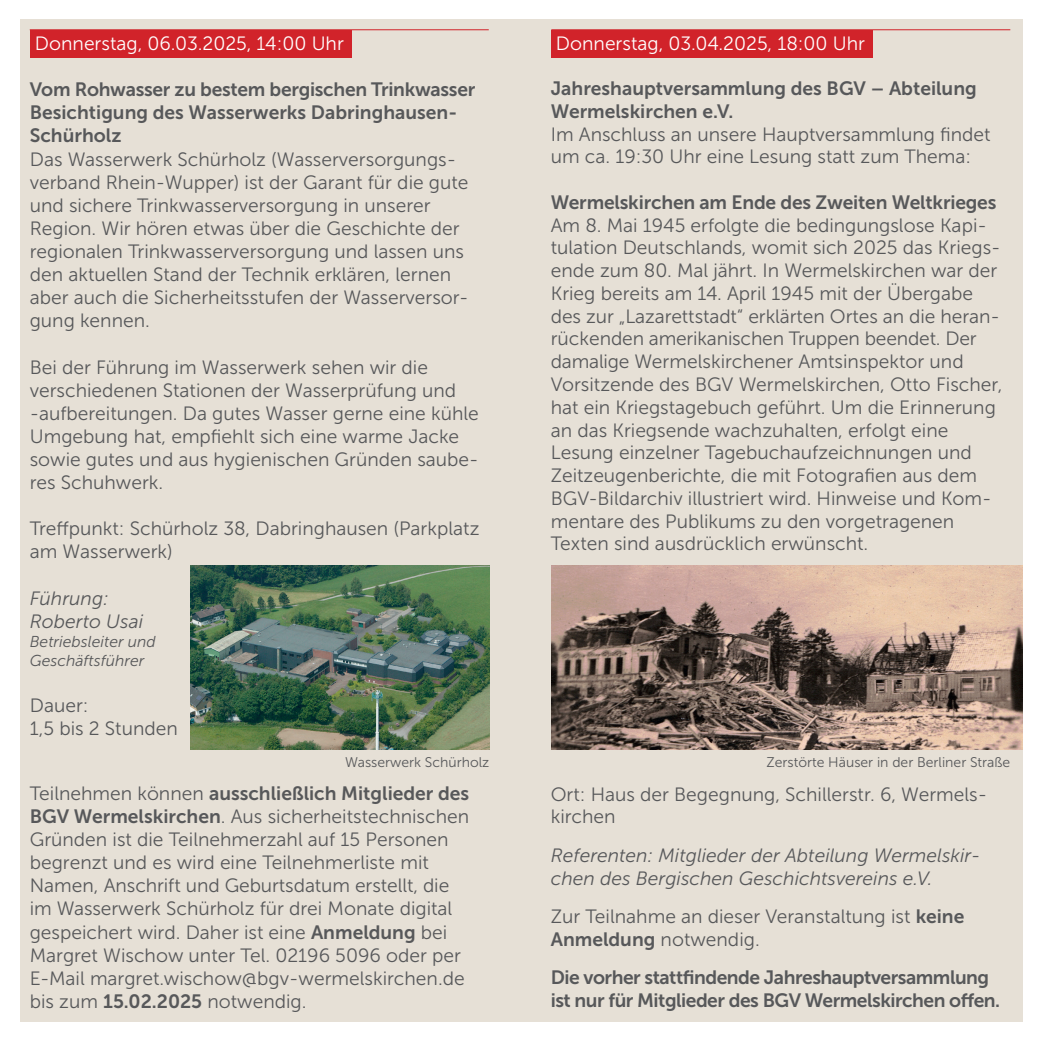
<style>
.page{position:relative;width:1042px;height:1042px;background:#fff}
.page>*{position:absolute;margin:0;border:0;box-sizing:border-box;transform-origin:0 0}
.t1{font:19.25px/23.1px "Museo Sans 300";color:#57585a}
.t2{font:19.25px/22.8px "Museo Sans 700";letter-spacing:-.01em;color:#57585a}
.t3{font:italic 19.25px/22.8px "Museo Sans 300";color:#57585a}
.t4{font:19.25px "Museo Sans 300";color:#fff}
.t5{font:italic 15.75px/18.9px "Museo Sans 300";color:#57585a}
.t6{font:14px "Museo Sans 300";color:#57585a}
.s1{font-family:"Museo Sans 300"}
.s2{font-family:"Museo Sans 700"}
</style>
<div class="page">
<div style="left:20px;top:20px;width:1002px;height:1002px;background:#e6e0d6"></div>
<hr style="left:551px;top:29px;width:459px;height:1px;background:#d1232a">
<hr style="left:30px;top:29px;width:459px;height:1px;background:#d1232a">
<div style="left:551px;top:30px;width:321px;height:27px;background:#d1232a"></div>
<div style="left:30px;top:30px;width:321px;height:28px;background:#d1232a"></div>
<img style="left:190px;top:566px;width:299px;height:183px">
<img style="left:551px;top:566px;width:471px;height:183px">
<p class="t4" style="left:35px;top:33px;width:310px">Donnerstag, 06.03.2025, 14:00 Uhr</p>
<p class="t2" style="left:30px;top:78px;width:447px">Vom Rohwasser zu bestem bergischen Trinkwasser<br>Besichtigung des Wasserwerks Dabringhausen-<br>Schürholz</p>
<p class="t1" style="left:30px;top:148px;width:440px">Das Wasserwerk Schürholz (Wasserversorgungs&shy;verband Rhein-Wupper) ist der Garant für die gute und sichere Trinkwasserversorgung in unserer Region. Wir hören etwas über die Geschichte der regionalen Trinkwasserversorgung und lassen uns den aktuellen Stand der Technik erklären, lernen aber auch die Sicherheitsstufen der Wasserversor&shy;gung kennen.</p>
<p class="t1" style="left:30px;top:355px;width:451px">Bei der Führung im Wasserwerk sehen wir die verschiedenen Stationen der Wasserprüfung und -aufbereitungen. Da gutes Wasser gerne eine kühle Umgebung hat, empfiehlt sich eine warme Jacke sowie gutes und aus hygienischen Gründen saube&shy;res Schuhwerk.</p>
<p class="t1" style="left:30px;top:517px;width:451px">Treffpunkt: Schürholz 38, Dabringhausen (Parkplatz am Wasserwerk)</p>
<p class="t3" style="left:30px;top:586px;width:115px">Führung:<br>Roberto Usai</p>
<p class="t5" style="left:30px;top:632px;width:128px">Betriebsleiter und<br>Geschäftsführer</p>
<p class="t1" style="left:30px;top:694px;width:150px">Dauer:<br>1,5 bis 2 Stunden</p>
<p class="t4" style="left:556px;top:33px;width:311px">Donnerstag, 03.04.2025, 18:00 Uhr</p>
<p class="t2" style="left:551px;top:77px;width:427px">Jahreshauptversammlung des BGV – Abteilung<br>Wermelskirchen e.V.</p>
<p class="t1" style="left:551px;top:123px;width:441px">Im Anschluss an unsere Hauptversammlung findet um ca. 19:30 Uhr eine Lesung statt zum Thema:</p>
<p class="t2" style="left:551px;top:191px;width:447px">Wermelskirchen am Ende des Zweiten Weltkrieges</p>
<p class="t1" style="left:551px;top:214px;width:453px">Am 8. Mai 1945 erfolgte die bedingungslose Kapi&shy;tulation Deutschlands, womit sich 2025 das Kriegs&shy;ende zum 80. Mal jährt. In Wermelskirchen war der Krieg bereits am 14. April 1945 mit der Übergabe des zur „Lazarettstadt“ erklärten Ortes an die heran&shy;rückenden amerikanischen Truppen beendet. Der damalige Wermelskirchener Amtsinspektor und Vorsitzende des BGV Wermelskirchen, Otto Fischer, hat ein Kriegstagebuch geführt. Um die Erinnerung an das Kriegsende wachzuhalten, erfolgt eine Lesung einzelner Tagebuchaufzeichnungen und Zeitzeugenberichte, die mit Fotografien aus dem BGV-Bildarchiv illustriert wird. Hinweise und Kom&shy;mentare des Publikums zu den vorgetragenen Texten sind ausdrücklich erwünscht.</p>
<p class="t6" style="left:345px;top:755px;width:146px">Wasserwerk Schürholz</p>
<p class="t6" style="left:766px;top:755px;width:245px">Zerstörte Häuser in der Berliner Straße</p>
<p class="t2" style="left:30px;top:782px;width:441px"><span class="s1">Teilnehmen können</span> ausschließlich Mitglieder des</p>
<p class="t1" style="left:30px;top:805px;width:441px"><span class="s2">BGV Wermelskirchen</span>. Aus sicherheitstechnischen Gründen ist die Teilnehmerzahl auf 15 Personen begrenzt und es wird eine Teilnehmerliste mit Namen, Anschrift und Geburtsdatum erstellt, die im Wasserwerk Schürholz für drei Monate digital gespeichert wird. Daher ist eine <span class="s2">Anmeldung</span> bei Margret Wischow unter Tel. 02196 5096 oder per E-Mail margret.wischow@bgv-wermelskirchen.de bis zum <span class="s2">15.02.2025</span> notwendig.</p>
<p class="t1" style="left:551px;top:783px;width:438px">Ort: Haus der Begegnung, Schillerstr. 6, Wermels&shy;kirchen</p>
<p class="t3" style="left:551px;top:844px;width:431px">Referenten: Mitglieder der Abteilung Wermelskir&shy;chen des Bergischen Geschichtsvereins e.V.</p>
<p class="t1" style="left:551px;top:905px;width:415px">Zur Teilnahme an dieser Veranstaltung ist <span class="s2">keine<br>Anmeldung</span> notwendig.</p>
<p class="t2" style="left:551px;top:966px;width:451px">Die vorher stattfindende Jahreshauptversammlung ist nur für Mitglieder des BGV Wermelskirchen offen.</p>
</div>
